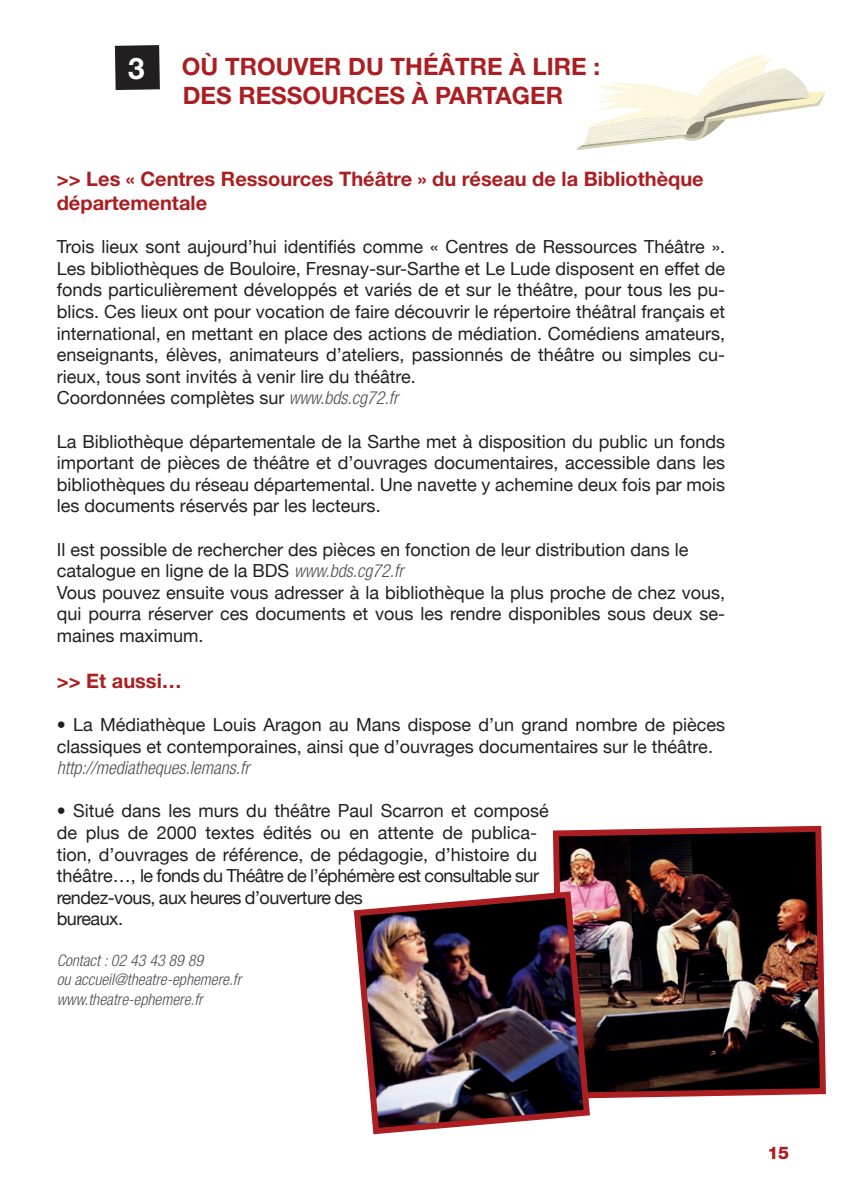
<style>
.page{position:relative;width:851px;height:1191px;background:#fff}
.page>*{position:absolute;margin:0;border:0;box-sizing:border-box;transform-origin:0 0}
.t1{font:700 29.8px "Helvetica Neue";color:#fff}
.t2{font:700 24px/28.8px "Helvetica Neue";color:#ab1e21}
.t3{font:700 20px/24px "Helvetica Neue";color:#ab1e21}
.t4{font:18px/21.6px "Helvetica Neue";color:#231f20}
.t5{font:italic 300 condensed 18px "Helvetica Neue";color:#514e54}
.t6{font:800 17.4px "Helvetica Neue";color:#ab1e21}
.t7{font:italic 300 condensed 16px/19.2px "Helvetica Neue";color:#514e54}
.s1{font-weight:300;font-style:italic;font-stretch:condensed;color:#514e54}
</style>
<div class="page">
<img style="left:553px;top:825px;width:273px;height:274px">
<img style="left:353px;top:888px;width:240px;height:247px">
<svg style="left:576px;top:54px;width:249px;height:96px"></svg>
<svg style="left:115px;top:45px;width:45px;height:45px;background:#2a2627"></svg>
<h1 class="t1" style="left:128px;top:50px;width:18px">3</h1>
<h2 class="t2" style="left:182px;top:52px;width:419px">OÙ TROUVER DU THÉÂTRE À LIRE :<br>DES RESSOURCES À PARTAGER</h2>
<p class="t3" style="left:57px;top:166px;width:648px">&gt;&gt; Les « Centres Ressources Théâtre » du réseau de la Bibliothèque départementale</p>
<p class="t4" style="left:57px;top:235px;width:670px">Trois lieux sont aujourd’hui identifiés comme « Centres de Ressources Théâtre ».<br>Les bibliothèques de Bouloire, Fresnay-sur-Sarthe et Le Lude disposent en effet de fonds particulièrement développés et variés de et sur le théâtre, pour tous les pu&shy;blics. Ces lieux ont pour vocation de faire découvrir le répertoire théâtral français et international, en mettant en place des actions de médiation. Comédiens amateurs, enseignants, élèves, animateurs d’ateliers, passionnés de théâtre ou simples cu&shy;rieux, tous sont invités à venir lire du théâtre.<br>Coordonnées complètes sur <span class="s1">www.bds.cg72.fr</span></p>
<p class="t4" style="left:57px;top:429px;width:670px;text-align:justify">La Bibliothèque départementale de la Sarthe met à disposition du public un fonds important de pièces de théâtre et d’ouvrages documentaires, accessible dans les bibliothèques du réseau départemental. Une navette y achemine deux fois par mois les documents réservés par les lecteurs.</p>
<p class="t4" style="left:57px;top:537px;width:670px">Il est possible de rechercher des pièces en fonction de leur distribution dans le catalogue en ligne de la BDS <span class="s1">www.bds.cg72.fr<br></span>Vous pouvez ensuite vous adresser à la bibliothèque la plus proche de chez vous, qui pourra réserver ces documents et vous les rendre disponibles sous deux se&shy;maines maximum.</p>
<p class="t3" style="left:57px;top:668px;width:127px">&gt;&gt; Et aussi…</p>
<p class="t4" style="left:57px;top:712px;width:669px">• La Médiathèque Louis Aragon au Mans dispose d’un grand nombre de pièces classiques et contemporaines, ainsi que d’ouvrages documentaires sur le théâtre.</p>
<p class="t5" style="left:57px;top:757px;width:194px">http://mediatheques.lemans.fr</p>
<p class="t4" style="left:57px;top:799px;width:493px">• Situé dans les murs du théâtre Paul Scarron et composé de plus de 2000 textes édités ou en attente de publica&shy;tion, d’ouvrages de référence, de pédagogie, d’histoire du théâtre…, le fonds du Théâtre de l’éphémère est consultable sur rendez-vous, aux heures d’ouverture des<br>bureaux.</p>
<p class="t7" style="left:57px;top:950px;width:186px">Contact : 02 43 43 89 89<br>ou accueil@theatre-ephemere.fr www.theatre-ephemere.fr</p>
<p class="t6" style="left:767px;top:1142px;width:23px">15</p>
</div>
